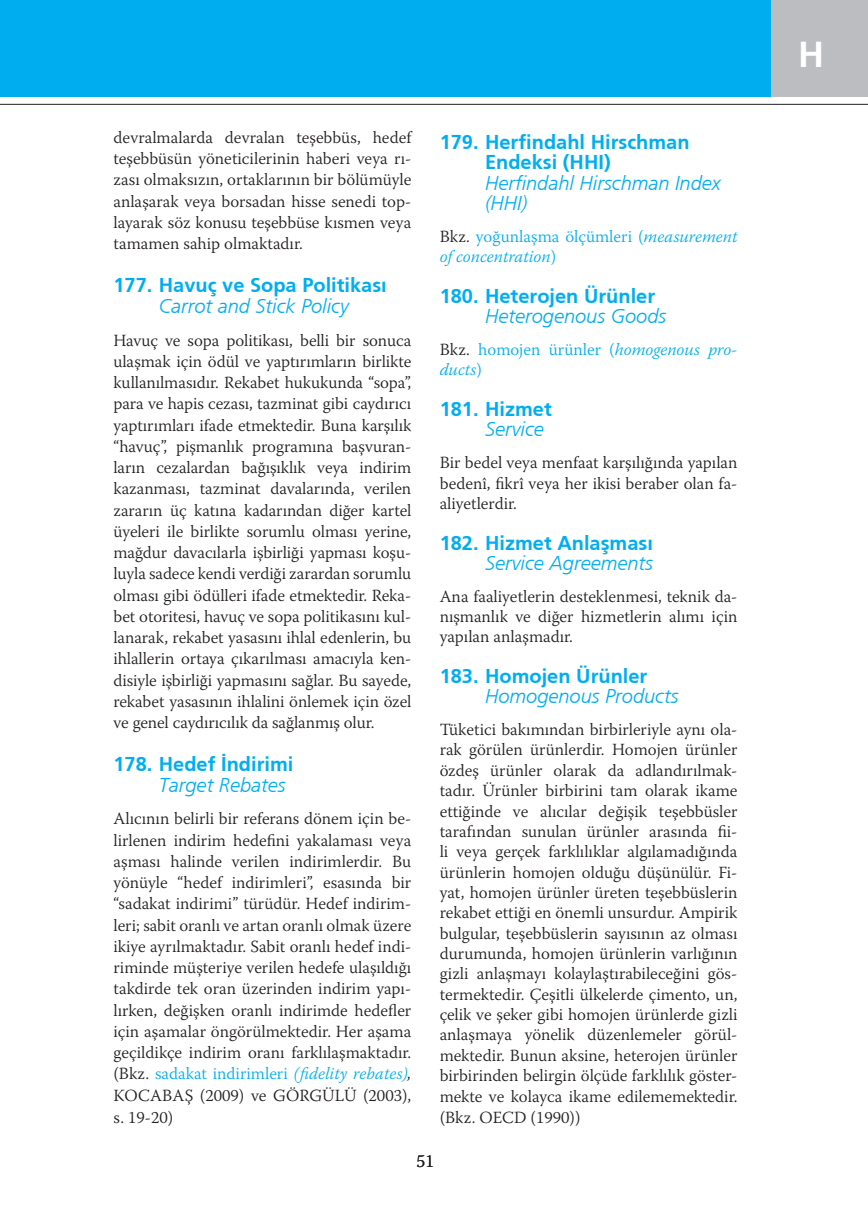
<style>
.page{position:relative;width:868px;height:1225px;background:#fff}
.page>*{position:absolute;margin:0;border:0;box-sizing:border-box;transform-origin:0 0}
.t1{font:700 36px "Frutiger";color:#fff}
.t2{font:700 20px/20.4px "Frutiger";color:#00aeef}
.t3{font:italic 300 20px/20.4px "Frutiger";color:#00aeef}
.t4{font:300 18px "Warnock Pro";color:#231f20}
.t5{font:300 17px/21.2px "Warnock Pro";color:#231f20;text-align:justify}
.t6{font:italic 300 17px/20.4px "Warnock Pro";color:#00aeef}
.s1{color:#00aeef}
.s2{font-style:italic;color:#00aeef}
.s3{font-style:italic}
.s4{font-style:normal;color:#231f20}
.s5{font-style:normal}
</style>
<div class="page">
<div style="left:0;top:0;width:867px;height:96px;background:#00aeef"></div>
<hr style="left:0;top:104px;width:867px;height:1px;background:#231f20">
<div style="left:771px;top:0;width:96px;height:96px;background:#bcbdc0"></div>
<p class="t5" style="left:113px;top:126px;width:299px">devralmalarda devralan teşebbüs, hedef teşebbüsün yöneticilerinin haberi veya rı&shy;zası olmaksızın, ortaklarının bir bölümüyle anlaşarak veya borsadan hisse senedi top&shy;layarak söz konusu teşebbüse kısmen veya tamamen sahip olmaktadır.</p>
<p class="t2" style="left:113px;top:274px;width:275px">177. Havuç ve Sopa Politikası</p>
<p class="t3" style="left:159px;top:296px;width:191px">Carrot and Stick Policy</p>
<p class="t5" style="left:113px;top:329px;width:299px">Havuç ve sopa politikası, belli bir sonuca ulaşmak için ödül ve yaptırımların birlikte kullanılmasıdır. Rekabet hukukunda “sopa”, para ve hapis cezası, tazminat gibi caydırıcı yaptırımları ifade etmektedir. Buna karşılık “havuç”, pişmanlık programına başvuran&shy;ların cezalardan bağışıklık veya indirim kazanması, tazminat davalarında, verilen zararın üç katına kadarından diğer kartel üyeleri ile birlikte sorumlu olması yerine, mağdur davacılarla işbirliği yapması koşu&shy;luyla sadece kendi verdiği zarardan sorumlu olması gibi ödülleri ifade etmektedir. Reka&shy;bet otoritesi, havuç ve sopa politikasını kul&shy;lanarak, rekabet yasasını ihlal edenlerin, bu ihlallerin ortaya çıkarılması amacıyla ken&shy;disiyle işbirliği yapmasını sağlar. Bu sayede, rekabet yasasının ihlalini önlemek için özel ve genel caydırıcılık da sağlanmış olur.</p>
<p class="t2" style="left:113px;top:753px;width:181px">178. Hedef İndirimi</p>
<p class="t3" style="left:159px;top:774px;width:128px">Target Rebates</p>
<p class="t5" style="left:113px;top:808px;width:299px">Alıcının belirli bir referans dönem için be&shy;lirlenen indirim hedefini yakalaması veya aşması halinde verilen indirimlerdir. Bu yönüyle “hedef indirimleri”, esasında bir “sadakat indirimi” türüdür. Hedef indirim&shy;leri; sabit oranlı ve artan oranlı olmak üzere ikiye ayrılmaktadır. Sabit oranlı hedef indi&shy;riminde müşteriye verilen hedefe ulaşıldığı takdirde tek oran üzerinden indirim yapı&shy;lırken, değişken oranlı indirimde hedefler için aşamalar öngörülmektedir. Her aşama geçildikçe indirim oranı farklılaşmaktadır. (Bkz. <span class="s1">sadakat indirimleri</span> <span class="s2">(fidelity rebates)</span><span class="s3">, </span>KOCABAŞ (2009) ve GÖRGÜLÜ (2003), s. 19-20)</p>
<p class="t2" style="left:485px;top:132px;width:206px;text-indent:-45px">179. Herfindahl Hirschman<br>Endeksi (HHI)</p>
<p class="t3" style="left:485px;top:173px;width:237px">Herfindahl Hirschman Index (HHI)</p>
<p class="t6" style="left:439px;top:226px;width:299px"><span class="s4">Bkz.</span> <span class="s5">yoğunlaşma ölçümleri (</span>measurement of concentration<span class="s5">)</span></p>
<p class="t2" style="left:439px;top:286px;width:217px">180. Heterojen Ürünler</p>
<p class="t3" style="left:485px;top:306px;width:183px">Heterogenous Goods</p>
<p class="t6" style="left:439px;top:339px;width:299px"><span class="s4">Bkz.</span> <span class="s5">homojen ürünler (</span>homogenous pro&shy;ducts<span class="s5">)</span></p>
<p class="t2" style="left:439px;top:399px;width:114px">181. Hizmet</p>
<p class="t3" style="left:485px;top:419px;width:60px">Service</p>
<p class="t5" style="left:439px;top:452px;width:299px;line-height:20.4px">Bir bedel veya menfaat karşılığında yapılan bedenî, fikrî veya her ikisi beraber olan fa&shy;aliyetlerdir.</p>
<p class="t2" style="left:439px;top:532px;width:215px">182. Hizmet Anlaşması</p>
<p class="t3" style="left:485px;top:553px;width:169px">Service Agreements</p>
<p class="t5" style="left:439px;top:585px;width:299px;line-height:20.4px">Ana faaliyetlerin desteklenmesi, teknik da&shy;nışmanlık ve diğer hizmetlerin alımı için yapılan anlaşmadır.</p>
<p class="t2" style="left:439px;top:666px;width:209px">183. Homojen Ürünler</p>
<p class="t3" style="left:485px;top:686px;width:195px">Homogenous Products</p>
<p class="t5" style="left:439px;top:719px;width:299px;line-height:20.4px">Tüketici bakımından birbirleriyle aynı ola&shy;rak görülen ürünlerdir. Homojen ürünler özdeş ürünler olarak da adlandırılmak&shy;tadır. Ürünler birbirini tam olarak ikame ettiğinde ve alıcılar değişik teşebbüsler tarafından sunulan ürünler arasında fii&shy;li veya gerçek farklılıklar algılamadığında ürünlerin homojen olduğu düşünülür. Fi&shy;yat, homojen ürünler üreten teşebbüslerin rekabet ettiği en önemli unsurdur. Ampirik bulgular, teşebbüslerin sayısının az olması durumunda, homojen ürünlerin varlığının gizli anlaşmayı kolaylaştırabileceğini gös&shy;termektedir. Çeşitli ülkelerde çimento, un, çelik ve şeker gibi homojen ürünlerde gizli anlaşmaya yönelik düzenlemeler görül&shy;mektedir. Bunun aksine, heterojen ürünler birbirinden belirgin ölçüde farklılık göster&shy;mekte ve kolayca ikame edilememektedir. (Bkz. OECD (1990))</p>
<p class="t4" style="left:416px;top:1149px;width:19px">51</p>
<h1 class="t1" style="left:798px;top:33px;width:27px">H</h1>
</div>
